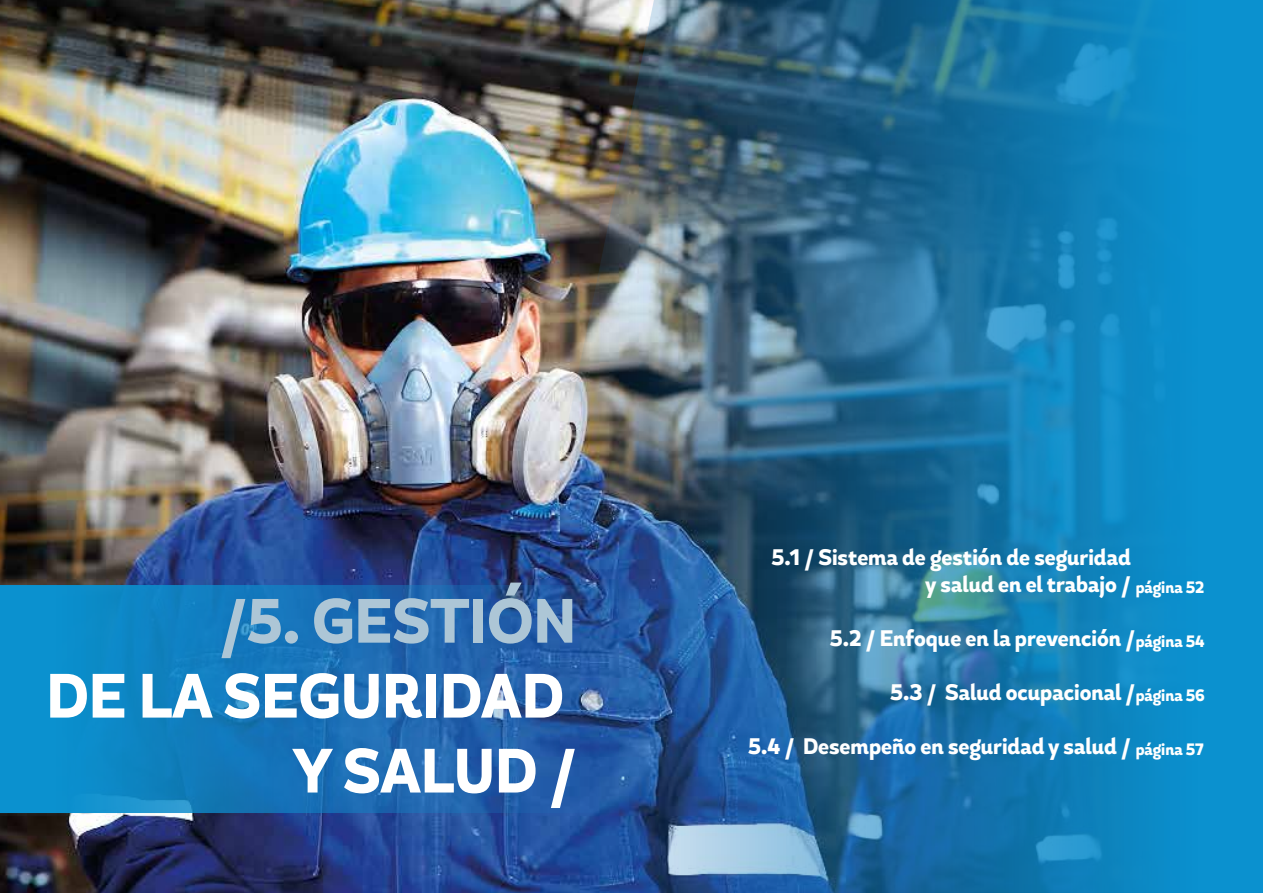
<style>
.page{position:relative;width:1263px;height:893px;background:#fff}
.page>*{position:absolute;margin:0;border:0;box-sizing:border-box;transform-origin:0 0}
.t1{font:800 62.4px/74.8px "Magallanes Cond";color:#fff;text-align:right;scale:.96 1}
.t2{font:800 62.4px "Magallanes Cond";color:#adc6d6;scale:.96 1}
.t3{font:800 22.5px/27px "Magallanes Cond";color:#fff;text-align:right;scale:.96 1}
.t4{font:800 16.5px "Magallanes Cond";color:#fff;scale:.96 1}
</style>
<div class="page">
<img style="left:0;top:0;width:472px;height:893px">
<svg style="left:0;top:585px;width:472px;height:228px;background:#157abc"></svg>
<img style="left:472px;top:0;width:791px;height:893px">
<h1 class="t2" style="left:220px;top:581px;width:372px">/5. GESTIÓN</h1>
<h1 class="t1" style="left:46px;top:661px;width:553px">DE LA SEGURIDAD<br>Y SALUD /</h1>
<p class="t3" style="left:772px;top:544px;width:376px">5.1 / Sistema de gestión de seguridad y salud en el trabajo /</p>
<p class="t3" style="left:830px;top:625px;width:320px">5.2 / Enfoque en la prevención /</p>
<p class="t3" style="left:890px;top:679px;width:257px">5.3 / Salud ocupacional /</p>
<p class="t3" style="left:748px;top:733px;width:400px">5.4 / Desempeño en seguridad y salud /</p>
<p class="t4" style="left:1136px;top:577px;width:73px">página 52</p>
<p class="t4" style="left:1136px;top:631px;width:73px">página 54</p>
<p class="t4" style="left:1136px;top:685px;width:74px">página 56</p>
<p class="t4" style="left:1136px;top:739px;width:72px">página 57</p>
</div>
